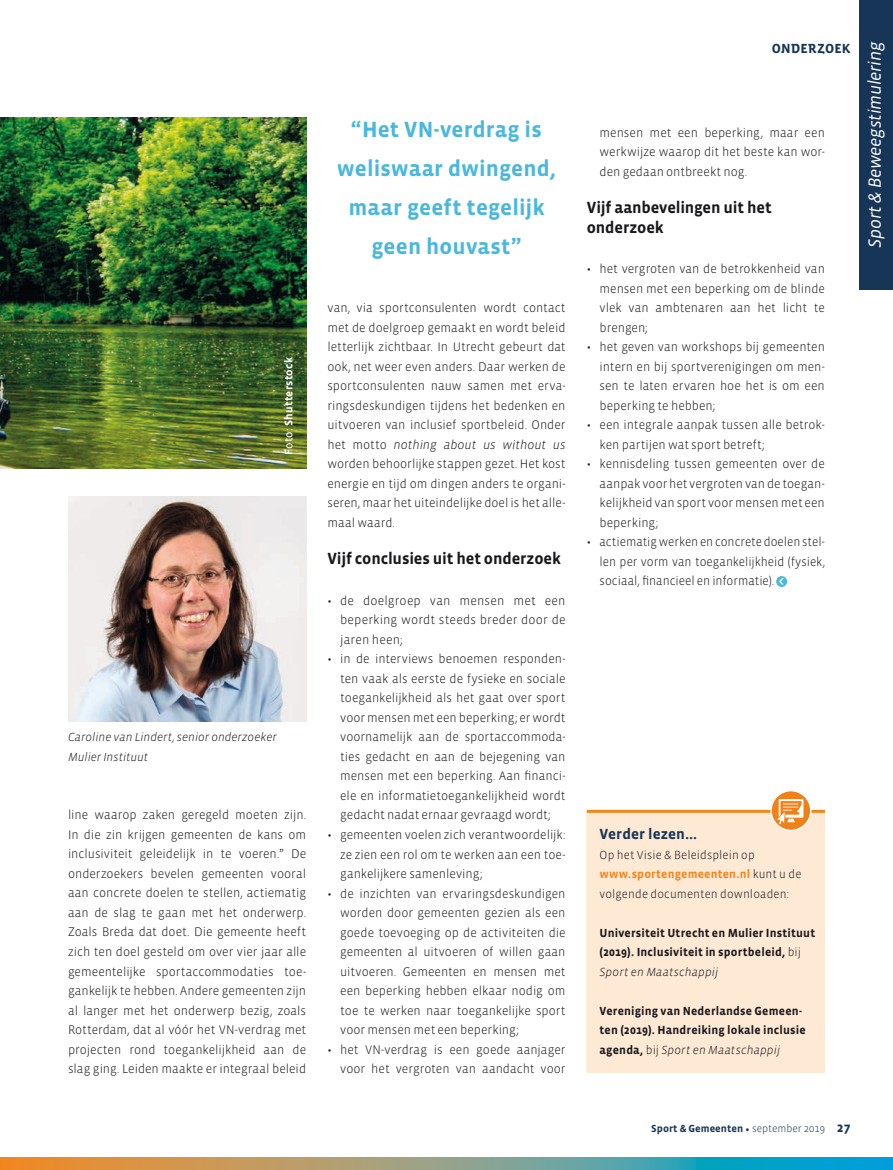
<style>
.page{position:relative;width:893px;height:1170px;background:#fff}
.page>*{position:absolute;margin:0;border:0;box-sizing:border-box;transform-origin:0 0}
.t1{font:700 22.5px/39px "Vista Sans";letter-spacing:.005em;color:#4ab7de;text-align:center}
.t2{font:italic 18px "Vista Sans";letter-spacing:-.015em;color:#fff}
.t3{font:700 16.5px/19.5px "Vista Sans";letter-spacing:-.01em;color:#1a181c}
.t4{font:700 15px "Vista Sans";letter-spacing:.005em;color:#163557}
.t5{font:700 13.5px "Vista Sans Alt";letter-spacing:.005em;color:#163557}
.t6{font:700 13.5px "Vista Sans";color:#163557}
.t7{font:300 12.75px/19.5px "Vista Sans";color:#1a181c;text-align:justify}
.t8{font:700 12px/19.5px "Vista Sans";letter-spacing:.015em;color:#1a181c}
.t9{font:300 12px/19.5px "Vista Sans";letter-spacing:.01em;color:#1a181c}
.t10{font:italic 300 12px/19.5px "Vista Sans";color:#1a181c}
.t11{font:700 11.25px "Vista Sans";letter-spacing:.015em;color:#fff}
.t12{font:700 10.5px "Vista Sans";color:#163557}
.s1{font-family:"Vista Sans Reg";font-weight:400}
.s2{font-style:italic}
.s3{font-weight:700;color:#f1871d}
.s4{font-weight:300}
.s5{font-weight:300;font-style:italic}
.s6{font-family:"Minion Pro";font-weight:400}
</style>
<div class="page">
<div style="left:859px;top:0;width:34px;height:289px;background:#163557"></div>
<svg style="left:0;top:1157px;width:893px;height:12px;background:#809d86"></svg>
<div style="left:587px;top:811px;width:238px;height:262px;background:#fee9d5"></div>
<hr style="left:587px;top:809px;width:238px;height:3px;background:#f1871d">
<svg style="left:771px;top:790px;width:40px;height:40px"></svg>
<div style="left:770px;top:790px;width:41px;height:41px;border:1px solid #fff;border-radius:50%"></div>
<svg style="left:776px;top:799px;width:27px;height:26px"></svg>
<svg style="left:777px;top:576px;width:10px;height:10px"></svg>
<div style="left:776px;top:576px;width:11px;height:11px;border:1px solid #4ab7de;border-radius:50%"></div>
<svg style="left:779px;top:578px;width:4px;height:6px"></svg>
<img style="left:0;top:117px;width:306px;height:351px">
<img style="left:68px;top:496px;width:238px;height:226px">
<p class="t11" style="left:283px;top:454px;width:99px;rotate:-90deg"><span class="s1">Foto:</span> Shutterstock</p>
<p class="t10" style="left:68px;top:727px;width:210px">Caroline van Lindert, senior onderzoeker<br>Mulier Instituut</p>
<p class="t7" style="left:68px;top:805px;width:240px">line waarop zaken geregeld moeten zijn.<br>In die zin krijgen gemeenten de kans om inclusiviteit geleidelijk in te voeren.” De onderzoekers bevelen gemeenten vooral aan concrete doelen te stellen, actiematig aan de slag te gaan met het onderwerp.<br>Zoals Breda dat doet. Die gemeente heeft zich ten doel gesteld om over vier jaar alle gemeentelijke sportaccommodaties toe&shy;gankelijk te hebben. Andere gemeenten zijn al langer met het onderwerp bezig, zoals Rotterdam, dat al vóór het VN-verdrag met projecten rond toegankelijkheid aan de slag ging. Leiden maakte er integraal beleid</p>
<h1 class="t1" style="left:337px;top:110px;width:221px">“Het VN-verdrag is weliswaar dwingend, maar geeft tegelijk geen houvast”</h1>
<p class="t7" style="left:327px;top:298px;width:240px">van, via sportconsulenten wordt contact met de doelgroep gemaakt en wordt beleid letterlijk zichtbaar. In Utrecht gebeurt dat ook, net weer even anders. Daar werken de sportconsulenten nauw samen met erva&shy;ringsdeskundigen tijdens het bedenken en uitvoeren van inclusief sportbeleid. Onder het motto <span class="s2">nothing about us without us </span>worden behoorlijke stappen gezet. Het kost energie en tijd om dingen anders te organi&shy;seren, maar het uiteindelijke doel is het alle&shy;maal waard.</p>
<p class="t3" style="left:327px;top:549px;width:235px">Vijf conclusies uit het onderzoek</p>
<p class="t7" style="left:340px;top:591px;width:227px;text-indent:-13px">• de doelgroep van mensen met een beperking wordt steeds breder door de jaren heen;</p>
<p class="t7" style="left:340px;top:649px;width:227px;text-indent:-13px">• in de interviews benoemen responden&shy;ten vaak als eerste de fysieke en sociale toegankelijkheid als het gaat over sport voor mensen met een beperking; er wordt voornamelijk aan de sportaccommoda&shy;ties gedacht en aan de bejegening van mensen met een beperking. Aan financi&shy;ële en informatietoegankelijkheid wordt gedacht nadat ernaar gevraagd wordt;</p>
<p class="t7" style="left:340px;top:825px;width:227px;text-indent:-13px">• gemeenten voelen zich verantwoordelijk: ze zien een rol om te werken aan een toe&shy;gankelijkere samenleving;</p>
<p class="t7" style="left:340px;top:883px;width:227px;text-indent:-13px">• de inzichten van ervaringsdeskundigen worden door gemeenten gezien als een goede toevoeging op de activiteiten die gemeenten al uitvoeren of willen gaan uitvoeren. Gemeenten en mensen met een beperking hebben elkaar nodig om toe te werken naar toegankelijke sport voor mensen met een beperking;</p>
<p class="t7" style="left:327px;top:1039px;width:240px;text-align:right">• het VN-verdrag is een goede aanjager voor het vergroten van aandacht voor</p>
<p class="t5" style="left:772px;top:41px;width:80px">ONDERZOEK</p>
<p class="t7" style="left:600px;top:123px;width:227px">mensen met een beperking, maar een werkwijze waarop dit het beste kan wor&shy;den gedaan ontbreekt nog.</p>
<p class="t3" style="left:587px;top:198px;width:186px">Vijf aanbevelingen uit het onderzoek</p>
<p class="t7" style="left:600px;top:259px;width:227px;text-indent:-13px">• het vergroten van de betrokkenheid van mensen met een beperking om de blinde vlek van ambtenaren aan het licht te brengen;</p>
<p class="t7" style="left:600px;top:337px;width:227px;text-indent:-13px">• het geven van workshops bij gemeenten intern en bij sportverenigingen om men&shy;sen te laten ervaren hoe het is om een beperking te hebben;</p>
<p class="t7" style="left:600px;top:415px;width:227px;text-indent:-13px">• een integrale aanpak tussen alle betrok&shy;ken partijen wat sport betreft;</p>
<p class="t7" style="left:600px;top:454px;width:227px;text-indent:-13px">• kennisdeling tussen gemeenten over de aanpak voor het vergroten van de toegan&shy;kelijkheid van sport voor mensen met een beperking;</p>
<p class="t7" style="left:600px;top:532px;width:227px;text-indent:-13px">• actiematig werken en concrete doelen stel&shy;len per vorm van toegankelijkheid (fysiek, sociaal, financieel en informatie).</p>
<h2 class="t2" style="left:866px;top:247px;width:207px;rotate:-90deg">Sport &amp; Beweegstimulering</h2>
<p class="t4" style="left:600px;top:826px;width:99px">Verder lezen…</p>
<p class="t9" style="left:600px;top:844px;width:203px">Op het Visie &amp; Beleidsplein op <span class="s3">www.sportengemeenten.nl</span> kunt u de volgende documenten downloaden:</p>
<p class="t8" style="left:600px;top:922px;width:217px">Universiteit Utrecht en Mulier Instituut (2019). Inclusiviteit in sportbeleid, <span class="s4">bij<br></span><span class="s5">Sport en Maatschappij</span></p>
<p class="t8" style="left:600px;top:1000px;width:208px">Vereniging van Nederlandse Gemeen&shy;ten (2019). Handreiking lokale inclusie agenda, <span class="s4">bij</span> <span class="s5">Sport en Maatschappij</span></p>
<p class="t12" style="left:651px;top:1122px;width:175px">Sport &amp; Gemeenten <span class="s6">•</span> <span class="s4">september 2019</span></p>
<p class="t6" style="left:837px;top:1120px;width:15px">27</p>
</div>
